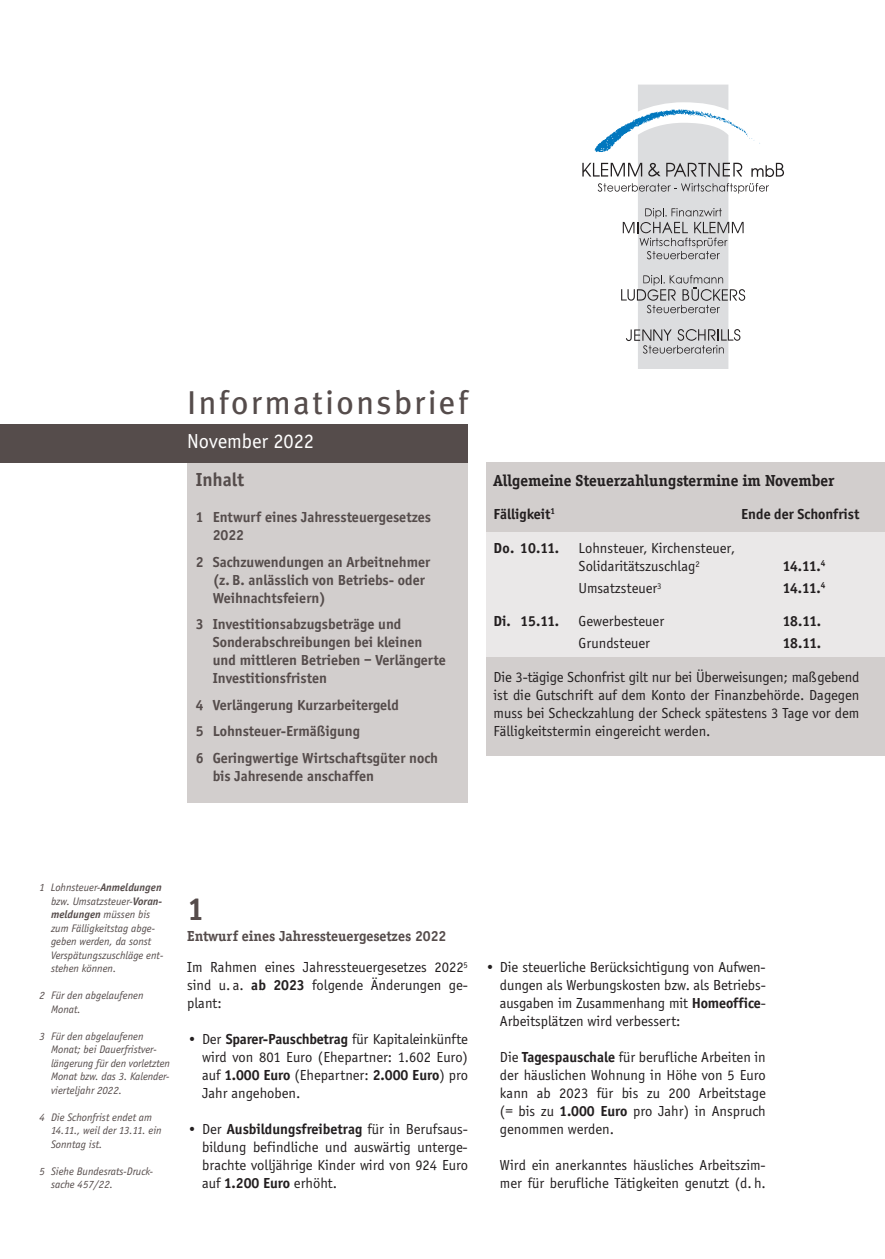
<style>
.page{position:relative;width:885px;height:1259px;background:#fff}
.page>*{position:absolute;margin:0;border:0;box-sizing:border-box;transform-origin:0 0}
.t1{font:33px "Meta Plus";letter-spacing:.075em;color:#554c4b}
.t2{font:700 33px "Officina Serif";color:#554c4b}
.t3{font:21px "Officina Sans";color:#fff}
.t4{font:700 19.5px "Officina Sans";color:#554c4b}
.t5{font:700 16.5px "Officina Serif";color:#231f20}
.t6{font:15px/18px "Officina Sans";color:#231f20;text-align:justify}
.t7{font:700 15px/18px "Officina Sans";color:#554c4b}
.t8{font:700 15px "Officina Sans";color:#231f20}
.t9{font:700 15px "Officina Serif";color:#554c4b}
.t10{font:italic 11.25px/13.5px "Officina Sans";color:#554c4b}
.s1{font-weight:700}
</style>
<div class="page">
<svg style="left:582px;top:85px;width:202px;height:284px"></svg>
<div style="left:187px;top:462px;width:281px;height:340px;background:#d2cecd"></div>
<div style="left:0;top:424px;width:468px;height:38px;background:#554c4b"></div>
<div style="left:468px;top:462px;width:416px;height:294px;background:#d2cecd"></div>
<div style="left:485px;top:533px;width:399px;height:124px;background:#eae8e8"></div>
<div style="left:468px;top:421px;width:17px;height:374px;background:#fff"></div>
<h1 class="t1" style="left:187px;top:383px;width:282px">Informationsbrief</h1>
<h2 class="t3" style="left:187px;top:433px;width:128px">November 2022</h2>
<h3 class="t4" style="left:196px;top:472px;width:50px">Inhalt</h3>
<p class="t7" style="left:213px;top:509px;width:220px;text-indent:-17px">1 Entwurf eines Jahressteuergesetzes<br>2022</p>
<p class="t7" style="left:213px;top:554px;width:219px;text-indent:-17px">2 Sachzuwendungen an Arbeitnehmer (z. B. anlässlich von Betriebs- oder<br>Weihnachtsfeiern)</p>
<p class="t7" style="left:213px;top:616px;width:234px;text-indent:-17px">3 Investitionsabzugsbeträge und<br>Sonderabschreibungen bei kleinen und mittleren Betrieben – Verlängerte<br>Investitionsfristen</p>
<p class="t7" style="left:196px;top:692px;width:244px;line-height:26.5px">4 Verlängerung Kurzarbeitergeld<br>5 Lohnsteuer-Ermäßigung<br>6 Geringwertige Wirtschaftsgüter noch</p>
<p class="t7" style="left:213px;top:768px;width:163px">bis Jahresende anschaffen</p>
<p class="t5" style="left:493px;top:474px;width:342px">Allgemeine Steuerzahlungstermine im November</p>
<p class="t8" style="left:493px;top:508px;width:63px">Fälligkeit<sup>1</sup></p>
<p class="t8" style="left:741px;top:508px;width:120px">Ende der Schonfrist</p>
<p class="t8" style="left:493px;top:542px;width:67px">Do. 10.11.</p>
<p class="t6" style="left:578px;top:540px;width:158px">Lohnsteuer, Kirchensteuer,<br>Solidaritätszuschlag<sup>2</sup></p>
<p class="t8" style="left:782px;top:560px;width:44px">14.11.<sup>4</sup></p>
<p class="t6" style="left:578px;top:580px;width:84px">Umsatzsteuer<sup>3</sup></p>
<p class="t8" style="left:782px;top:582px;width:44px">14.11.<sup>4</sup></p>
<p class="t8" style="left:493px;top:615px;width:67px">Di. 15.11.</p>
<p class="t6" style="left:578px;top:613px;width:87px">Gewerbesteuer</p>
<p class="t8" style="left:782px;top:615px;width:40px">18.11.</p>
<p class="t6" style="left:578px;top:635px;width:73px">Grundsteuer</p>
<p class="t8" style="left:782px;top:636px;width:40px">18.11.</p>
<p class="t6" style="left:493px;top:669px;width:367px">Die 3-tägige Schonfrist gilt nur bei Überweisungen; maßgebend ist die Gutschrift auf dem Konto der Finanzbehörde. Dagegen muss bei Scheckzahlung der Scheck spätestens 3 Tage vor dem Fälligkeitstermin eingereicht werden.</p>
<p class="t10" style="left:51px;top:881px;width:114px;text-indent:-12px">1 Lohnsteuer-<span class="s1">Anmeldungen </span>bzw. Umsatzsteuer-<span class="s1">Voran&shy;meldungen</span> müssen bis zum Fälligkeitstag abge&shy;geben werden, da sonst<br>Verspätungszuschläge ent&shy;stehen können.</p>
<p class="t10" style="left:51px;top:989px;width:94px;text-indent:-12px">2 Für den abgelaufenen<br>Monat.</p>
<p class="t10" style="left:51px;top:1030px;width:120px;text-indent:-12px">3 Für den abgelaufenen<br>Monat; bei Dauerfristver&shy;längerung für den vorletzten<br>Monat bzw. das 3. Kalender&shy;vierteljahr 2022.</p>
<p class="t10" style="left:51px;top:1111px;width:112px;text-indent:-12px">4 Die Schonfrist endet am<br>14.11., weil der 13.11. ein<br>Sonntag ist.</p>
<p class="t10" style="left:51px;top:1165px;width:104px;text-indent:-12px">5 Siehe Bundesrats-Druck&shy;sache 457/22.</p>
<h1 class="t2" style="left:187px;top:896px;width:19px">1</h1>
<p class="t9" style="left:187px;top:930px;width:260px">Entwurf eines Jahressteuergesetzes 2022</p>
<p class="t6" style="left:187px;top:959px;width:282px">Im Rahmen eines Jahressteuergesetzes 2022<sup>5 </sup>sind u. a. <span class="s1">ab 2023</span> folgende Änderungen ge&shy;plant:</p>
<p class="t6" style="left:202px;top:1031px;width:267px;text-indent:-15px">• Der <span class="s1">Sparer-Pauschbetrag</span> für Kapitaleinkünfte wird von 801 Euro (Ehepartner: 1.602 Euro) auf <span class="s1">1.000 Euro</span> (Ehepartner: <span class="s1">2.000 Euro</span>) pro Jahr angehoben.</p>
<p class="t6" style="left:202px;top:1121px;width:267px;text-indent:-15px">• Der <span class="s1">Ausbildungsfreibetrag</span> für in Berufsaus&shy;bildung befindliche und auswärtig unterge&shy;brachte volljährige Kinder wird von 924 Euro auf <span class="s1">1.200 Euro</span> erhöht.</p>
<p class="t6" style="left:500px;top:959px;width:267px;text-indent:-15px">• Die steuerliche Berücksichtigung von Aufwen&shy;dungen als Werbungskosten bzw. als Betriebs&shy;ausgaben im Zusammenhang mit <span class="s1">Homeoffice</span>-Arbeitsplätzen wird verbessert:</p>
<p class="t6" style="left:500px;top:1049px;width:267px">Die <span class="s1">Tagespauschale</span> für berufliche Arbeiten in der häuslichen Wohnung in Höhe von 5 Euro kann ab 2023 für bis zu 200 Arbeitstage (= bis zu <span class="s1">1.000 Euro</span> pro Jahr) in Anspruch genommen werden.</p>
<p class="t6" style="left:500px;top:1157px;width:267px">Wird ein anerkanntes häusliches Arbeitszim&shy;mer für berufliche Tätigkeiten genutzt (d. h.</p>
</div>
